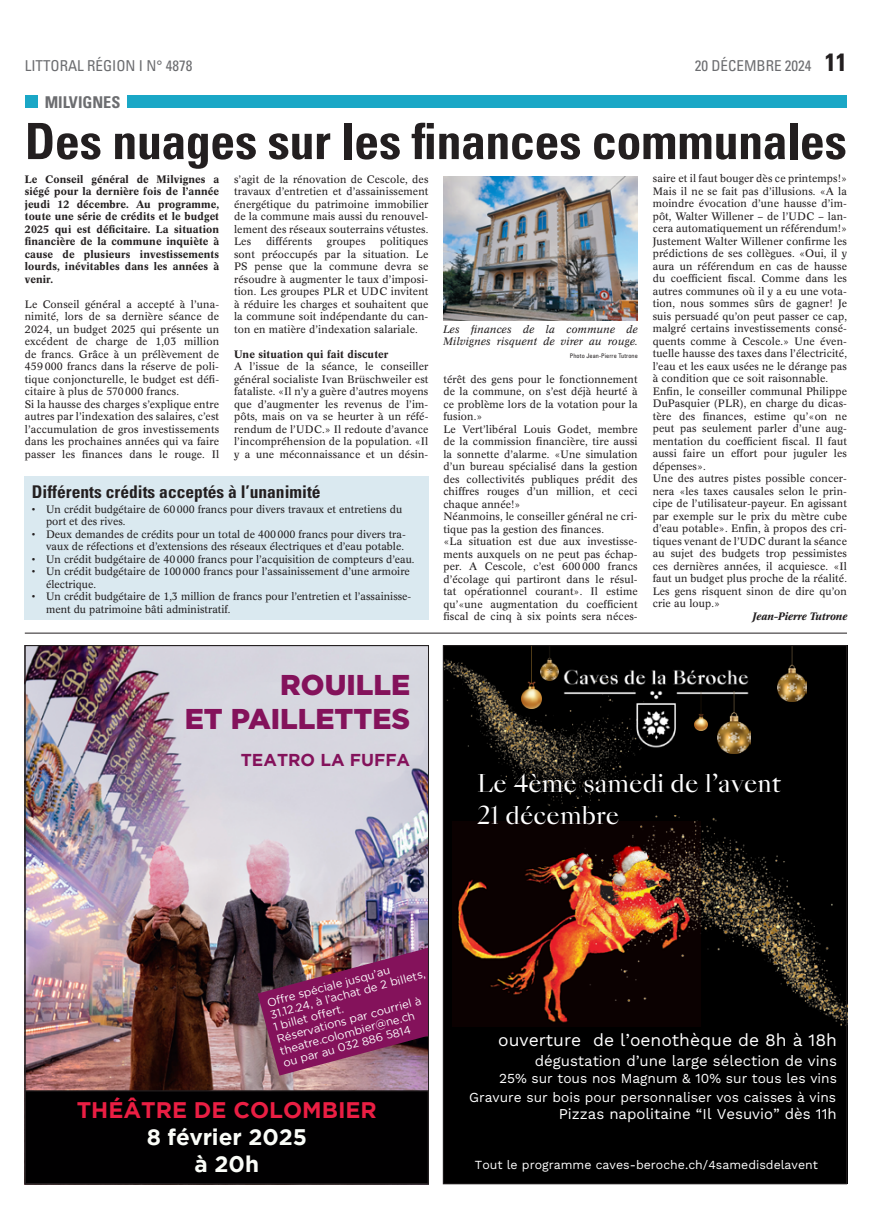
<style>
.page{position:relative;width:886px;height:1223px;background:#fff}
.page>*{position:absolute;margin:0;border:0;box-sizing:border-box;transform-origin:0 0}
.t1{font:700 condensed 50px "Univers";letter-spacing:-.01em;color:#231f20}
.t2{font:900 28.62px/34.4px "Gotham";color:#84125b;text-align:right}
.t3{font:23.75px/32.8px "Sang Bleu Empire";color:#fff}
.t4{font:700 22.5px "Gotham";color:#ea1e43}
.t5{font:700 22.5px/27px "Gotham";color:#fbfdf8;text-align:center}
.t6{font:700 condensed 17.5px "Univers";color:#231f20}
.t7{font:17.5px "Work Sans";color:#fff}
.t8{font:700 17.25px "Gotham";color:#84125b}
.t9{font:700 condensed 16.25px "Univers";color:#6c6d70}
.t10{font:15px "Work Sans";color:#fff}
.t11{font:condensed 15px "Univers";color:#6c6d70}
.t12{font:13.75px "Work Sans";color:#fff}
.t13{font:12.38px "Work Sans";color:#fff}
.t14{font:11.25px/12.5px "Gotham";color:#fff}
.t15{font:10.62px/12.5px "Concorde BE";letter-spacing:.01em;color:#231f20}
.t16{font:500 10.62px/12.5px "Concorde BE";letter-spacing:.01em;color:#231f20;text-align:justify}
.t17{font:italic 10.62px/12.5px "Concorde BE";letter-spacing:.01em;color:#231f20}
.t18{font:italic 500 10.62px "Concorde BE";letter-spacing:.01em;color:#231f20}
.t19{font:condensed 6.25px "Univers";letter-spacing:.01em;color:#231f20}
.s1{font-weight:700;font-size:25px;color:#231f20}
</style>
<div class="page">
<div style="left:443px;top:645px;width:404px;height:538px;background:#000"></div>
<img style="left:453px;top:822px;width:105px;height:204px">
<img style="left:556px;top:855px;width:2px;height:25px">
<img style="left:445px;top:659px;width:199px;height:148px">
<img style="left:558px;top:815px;width:287px;height:212px">
<img style="left:552px;top:659px;width:197px;height:97px">
<img style="left:778px;top:647px;width:29px;height:54px">
<img style="left:542px;top:647px;width:16px;height:33px">
<img style="left:718px;top:691px;width:33px;height:62px">
<img style="left:521px;top:647px;width:21px;height:61px">
<img style="left:694px;top:691px;width:13px;height:39px">
<img style="left:27px;top:647px;width:400px;height:443px">
<div style="left:25px;top:1090px;width:403px;height:93px;background:#010001"></div>
<div style="left:25px;top:1090px;width:404px;height:94px;border:1px solid #231f20"></div>
<img style="left:257px;top:947px;width:170px;height:128px">
<hr style="left:25px;top:633px;width:822px;height:1px;background:#231f20">
<div style="left:25px;top:95px;width:13px;height:13px;background:#1aa7c6"></div>
<div style="left:128px;top:95px;width:719px;height:13px;background:#1aa7c6"></div>
<img style="left:443px;top:177px;width:195px;height:143px">
<div style="left:25px;top:476px;width:404px;height:144px;background:#dae9f0"></div>
<h3 class="t11" style="left:25px;top:56px;width:169px">LITTORAL RÉGION I N° 4878</h3>
<h3 class="t11" style="left:695px;top:56px;width:154px">20 DÉCEMBRE 2024 <span class="s1">11</span></h3>
<h3 class="t9" style="left:45px;top:92px;width:77px">MILVIGNES</h3>
<h1 class="t1" style="left:25px;top:111px;width:823px">Des nuages sur les finances communales</h1>
<p class="t16" style="left:25px;top:173px;width:196px">Le Conseil général de Milvignes a siégé pour la dernière fois de l’année jeudi 12 décembre. Au programme, toute une série de crédits et le budget 2025 qui est déficitaire. La situation financière de la commune inquiète à cause de plusieurs investissements lourds, inévitables dans les années à venir.</p>
<p class="t15" style="left:25px;top:298px;width:196px">Le Conseil général a accepté à l’una&shy;nimité, lors de sa dernière séance de 2024, un budget 2025 qui présente un excédent de charge de 1,03 million de francs. Grâce à un prélèvement de 459 000 francs dans la réserve de poli&shy;tique conjoncturelle, le budget est défi&shy;citaire à plus de 570 000 francs.<br>Si la hausse des charges s’explique entre autres par l’indexation des salaires, c’est l’accumulation de gros investissements dans les prochaines années qui va faire passer les finances dans le rouge. Il</p>
<p class="t15" style="left:653px;top:172px;width:196px">saire et il faut bouger dès ce printemps!» Mais il ne se fait pas d’illusions. «A la moindre évocation d’une hausse d’im&shy;pôt, Walter Willener – de l’UDC – lan&shy;cera automatiquement un référendum!» Justement Walter Willener confirme les prédictions de ses collègues. «Oui, il y aura un référendum en cas de hausse du coefficient fiscal. Comme dans les autres communes où il y a eu une vota&shy;tion, nous sommes sûrs de gagner! Je suis persuadé qu’on peut passer ce cap, malgré certains investissements consé&shy;quents comme à Cescole.» Une éven&shy;tuelle hausse des taxes dans l’électricité, l’eau et les eaux usées ne le dérange pas à condition que ce soit raisonnable.<br>Enfin, le conseiller communal Philippe DuPasquier (PLR), en charge du dicas&shy;tère des finances, estime qu’«on ne peut pas seulement parler d’une aug&shy;mentation du coefficient fiscal. Il faut aussi faire un effort pour juguler les dépenses».<br>Une des autres pistes possible concer&shy;nera «les taxes causales selon le prin&shy;cipe de l’utilisateur-payeur. En agissant par exemple sur le prix du mètre cube d’eau potable». Enfin, à propos des cri&shy;tiques venant de l’UDC durant la séance au sujet des budgets trop pessimistes ces dernières années, il acquiesce. «Il faut un budget plus proche de la réalité.<br>Les gens risquent sinon de dire qu’on crie au loup.»</p>
<p class="t18" style="left:752px;top:610px;width:96px">Jean-Pierre Tutrone</p>
<p class="t15" style="left:234px;top:173px;width:196px;text-align:justify">s’agit de la rénovation de Cescole, des travaux d’entretien et d’assainissement énergétique du patrimoine immobilier de la commune mais aussi du renouvel&shy;lement des réseaux souterrains vétustes.<br>Les</p>
<p class="t15" style="left:234px;top:235px;width:196px;text-align:justify;text-indent:146px">politiques sont préoccupés par la situation. Le PS pense que la commune devra se résoudre à augmenter le taux d’imposi&shy;tion. Les groupes PLR et UDC invitent à réduire les charges et souhaitent que la commune soit indépendante du can&shy;ton en matière d’indexation salariale.</p>
<p class="t16" style="left:234px;top:347px;width:156px">Une situation qui fait discuter</p>
<p class="t15" style="left:234px;top:360px;width:196px;text-align:justify">A l’issue de la séance, le conseiller général socialiste Ivan Brüschweiler est fataliste. «Il n’y a guère d’autres moyens que d’augmenter les revenus de l’im&shy;pôts, mais on va se heurter à un réfé&shy;rendum de l’UDC.» Il redoute d’avance l’incompréhension de la population. «Il y a une méconnaissance et un désin-</p>
<p class="t15" style="left:266px;top:235px;width:48px">différents</p>
<p class="t15" style="left:327px;top:235px;width:40px">groupes</p>
<p class="t17" style="left:443px;top:323px;width:196px">Les finances de la commune de<br>Milvignes risquent de virer au rouge.</p>
<p class="t19" style="left:570px;top:351px;width:70px">Photo Jean-Pierre Tutrone</p>
<p class="t15" style="left:443px;top:373px;width:196px">térêt des gens pour le fonctionnement de la commune, on s’est déjà heurté à ce problème lors de la votation pour la fusion.»<br>Le Vert’libéral Louis Godet, membre de la commission financière, tire aussi la sonnette d’alarme. «Une simulation d’un bureau spécialisé dans la gestion des collectivités publiques prédit des chiffres rouges d’un million, et ceci chaque année!»<br>Néanmoins, le conseiller général ne cri&shy;tique pas la gestion des finances.<br>«La situation est due aux investisse&shy;ments auxquels on ne peut pas échap&shy;per. A Cescole, c’est 600 000 francs d’écolage qui partiront dans le résul&shy;tat opérationnel courant». Il estime qu’«une augmentation du coefficient fiscal de cinq à six points sera néces-</p>
<h3 class="t6" style="left:32px;top:480px;width:290px">Différents crédits acceptés à l’unanimité</h3>
<p class="t15" style="left:46px;top:503px;width:358px;text-indent:-14px">• Un crédit budgétaire de 60000 francs pour divers travaux et entretiens du port et des rives.</p>
<p class="t15" style="left:32px;top:528px;width:375px;text-align:right">• Deux demandes de crédits pour un total de 400000 francs pour divers tra&shy;vaux de réfections et d’extensions des réseaux électriques et d’eau potable.</p>
<p class="t15" style="left:32px;top:553px;width:384px">• Un crédit budgétaire de 40000 francs pour l’acquisition de compteurs d’eau.</p>
<p class="t15" style="left:46px;top:565px;width:365px;text-indent:-14px">• Un crédit budgétaire de 100000 francs pour l’assainissement d’une armoire électrique.</p>
<p class="t15" style="left:46px;top:590px;width:367px;text-indent:-14px">• Un crédit budgétaire de 1,3 million de francs pour l’entretien et l’assainisse&shy;ment du patrimoine bâti administratif.</p>
<h2 class="t2" style="left:185px;top:666px;width:227px">ROUILLE<br>ET PAILLETTES</h2>
<h3 class="t8" style="left:241px;top:750px;width:171px">TEATRO LA FUFFA</h3>
<h3 class="t3" style="left:477px;top:767px;width:305px">Le 4ème samedi de l’avent<br>21 décembre</h3>
<p class="t14" style="left:266px;top:996px;width:161px;rotate:-15deg">Offre spéciale jusqu’au<br>31.12.24, à l’achat de 2 billets,<br>1 billet offert.<br>Réservations par courriel à theatre.colombier@ne.ch<br>ou par au 032 886 5814</p>
<h3 class="t4" style="left:77px;top:1097px;width:302px">THÉÂTRE DE COLOMBIER</h3>
<h3 class="t5" style="left:147px;top:1123px;width:162px">8 février 2025 à 20h</h3>
<h3 class="t7" style="left:498px;top:1027px;width:340px">ouverture de l’oenothèque de 8h à 18h</h3>
<h3 class="t10" style="left:535px;top:1049px;width:304px">dégustation d’une large sélection de vins</h3>
<p class="t12" style="left:469px;top:1087px;width:368px">Gravure sur bois pour personnaliser vos caisses à vins</p>
<p class="t12" style="left:499px;top:1068px;width:339px">25% sur tous nos Magnum &amp; 10% sur tous les vins</p>
<h3 class="t10" style="left:559px;top:1102px;width:280px">Pizzas napolitaine “Il Vesuvio” dès 11h</h3>
<p class="t13" style="left:475px;top:1155px;width:345px">Tout le programme caves-beroche.ch/4samedisdelavent</p>
</div>
